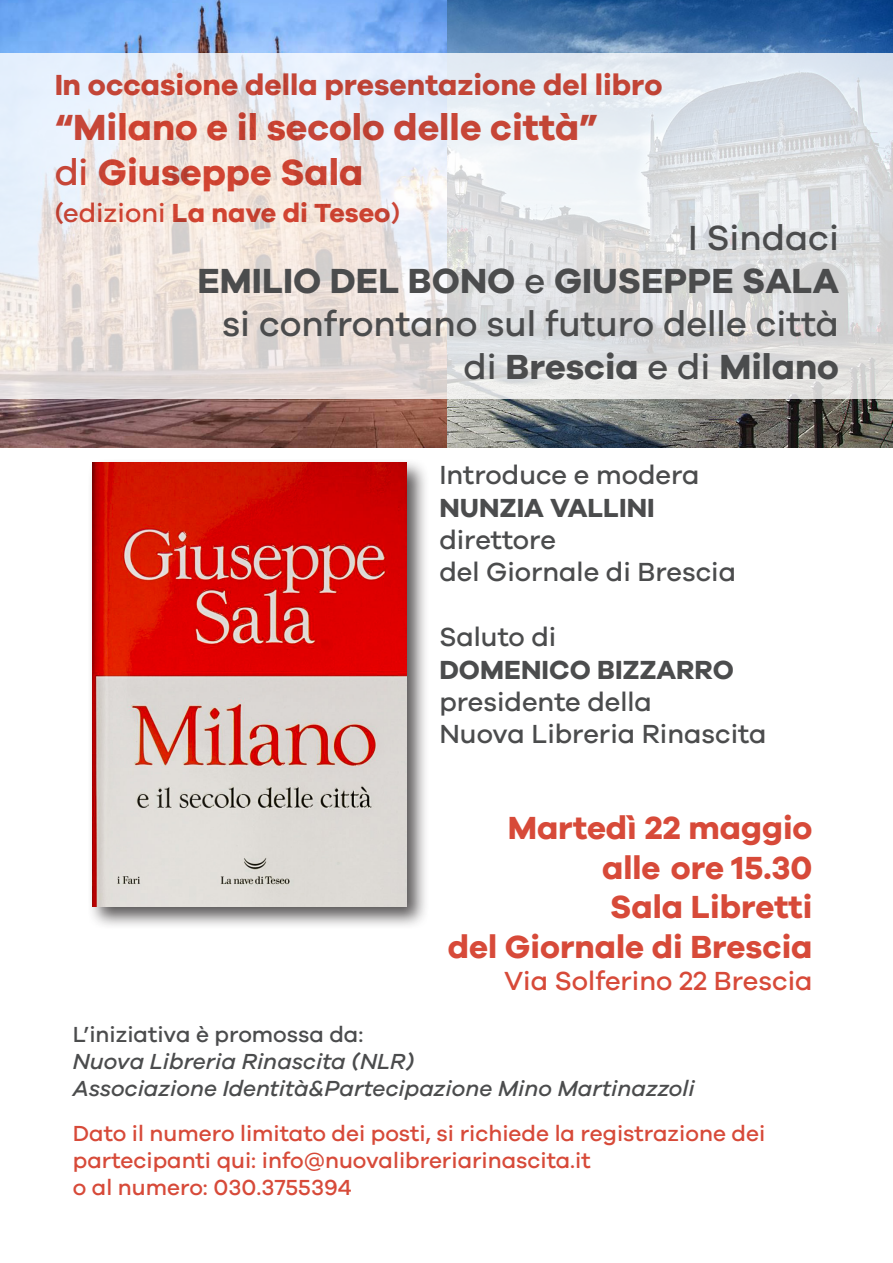
<style>
.page{position:relative;width:893px;height:1263px;background:#fff}
.page>*{position:absolute;margin:0;border:0;box-sizing:border-box;transform-origin:0 0}
.t1{font:700 37.5px/45px "Galano Grotesque";color:#d74a39}
.t2{font:500 36px/43.2px "Galano Grotesque";color:#4b4c4d;text-align:right}
.t3{font:700 36px/43.2px "Galano Grotesque";color:#4b4c4d;text-align:right}
.t4{font:700 33px/39.6px "Galano Grotesque";color:#d74a39;text-align:right}
.t5{font:700 30px "Galano Grotesque";color:#d74a39}
.t6{font:500 27px/32.4px "Galano Grotesque";color:#4b4c4d}
.t7{font:700 27px "Galano Grotesque";color:#d74a39}
.t8{font:500 27px "Galano Grotesque";color:#d74a39}
.t9{font:500 22.5px/27px "Galano Grotesque";color:#d74a39}
.t10{font:italic 500 22.5px "Galano Grotesque";color:#4b4c4d}
.t11{font:500 22.5px "Galano Grotesque";color:#4b4c4d}
.s1{font-weight:500}
.s2{font-weight:700}
</style>
<div class="page">
<img style="left:0;top:0;width:893px;height:448px">
<div style="left:87px;top:457px;width:343px;height:473px;background:#231f20;opacity:.75"></div>
<img style="left:92px;top:463px;width:315px;height:444px">
<svg style="left:0;top:53px;width:893px;height:346px;background:#e5e4e5"></svg>
<h3 class="t5" style="left:54px;top:66px;width:610px">In occasione della presentazione del libro</h3>
<h1 class="t1" style="left:54px;top:103px;width:546px">“Milano e il secolo delle città” <span class="s1">di</span> Giuseppe Sala</h1>
<p class="t7" style="left:54px;top:196px;width:348px"><span class="s1">(edizioni</span> La nave di Teseo<span class="s1">)</span></p>
<p class="t3" style="left:197px;top:215px;width:643px"><span class="s1">I Sindaci<br></span>EMILIO DEL BONO <span class="s1">e</span> GIUSEPPE SALA</p>
<p class="t2" style="left:222px;top:301px;width:618px">si confrontano sul futuro delle città di <span class="s2">Brescia</span> e di <span class="s2">Milano</span></p>
<p class="t6" style="left:439px;top:458px;width:262px">Introduce e modera</p>
<p class="t6" style="left:439px;top:490px;width:298px"><span class="s2">NUNZIA VALLINI </span>direttore<br>del Giornale di Brescia</p>
<p class="t6" style="left:439px;top:620px;width:119px">Saluto di</p>
<p class="t6" style="left:439px;top:652px;width:328px"><span class="s2">DOMENICO BIZZARRO </span>presidente della<br>Nuova Libreria Rinascita</p>
<h3 class="t4" style="left:448px;top:807px;width:366px">Martedì 22 maggio alle ore 15.30<br>Sala Libretti<br>del Giornale di Brescia</h3>
<p class="t8" style="left:504px;top:965px;width:310px">Via Solferino 22 Brescia</p>
<p class="t11" style="left:73px;top:1020px;width:292px">L’iniziativa è promossa da:</p>
<p class="t10" style="left:73px;top:1047px;width:343px">Nuova Libreria Rinascita (NLR)</p>
<p class="t10" style="left:73px;top:1074px;width:623px">Associazione Identità&amp;Partecipazione Mino Martinazzoli</p>
<p class="t9" style="left:73px;top:1119px;width:694px">Dato il numero limitato dei posti, si richiede la registrazione dei partecipanti qui: info@nuovalibreriarinascita.it<br>o al numero: 030.3755394</p>
</div>
